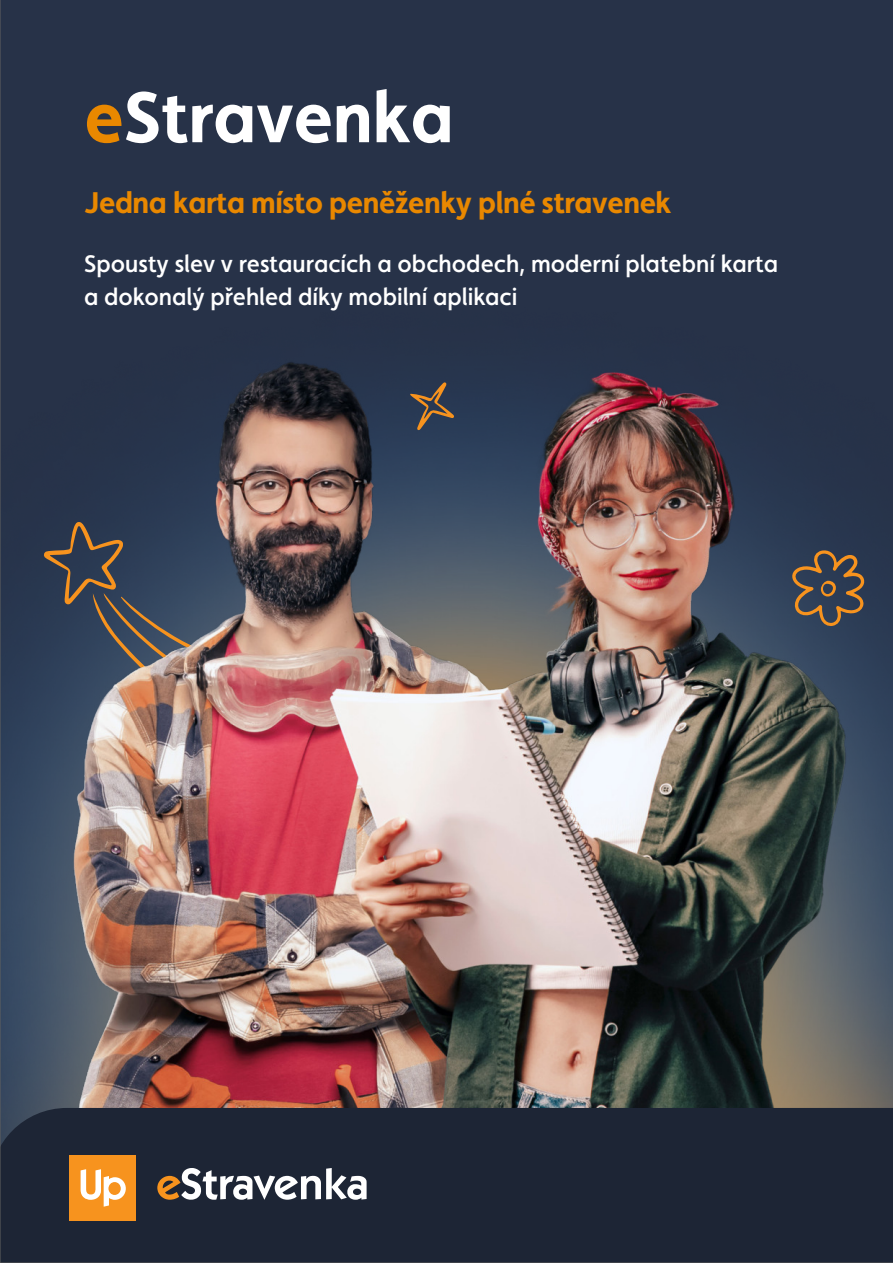
<style>
.page{position:relative;width:893px;height:1263px;background:#273248}
.page>*{position:absolute;margin:0;border:0;box-sizing:border-box;transform-origin:0 0}
.t1{font:700 71.85px "Faricy New";color:#fff}
.t2{font:700 30px "Faricy New";letter-spacing:-.01em;color:#e98800}
.t3{font:500 24px/33px "Faricy New";color:#fff}
.s1{color:#e98800}
</style>
<div class="page">
<img style="left:0;top:284px;width:893px;height:824px">
<img style="left:24px;top:312px;width:850px;height:796px">
<div style="left:0;top:1108px;width:893px;height:155px;background:#1d2535"></div>
<div style="left:69px;top:1155px;width:67px;height:65px;background:#f7931e"></div>
<svg style="left:81px;top:1169px;width:45px;height:38px"></svg>
<svg style="left:157px;top:1168px;width:209px;height:32px"></svg>
<svg style="left:410px;top:382px;width:45px;height:48px"></svg>
<svg style="left:792px;top:550px;width:72px;height:76px"></svg>
<h1 class="t1" style="left:85px;top:77px;width:371px"><span class="s1">e</span>Stravenka</h1>
<p class="t2" style="left:85px;top:186px;width:588px">Jedna karta místo peněženky plné stravenek</p>
<p class="t3" style="left:84px;top:249px;width:696px">Spousty slev v restauracích a obchodech, moderní platební karta a dokonalý přehled díky mobilní aplikaci</p>
</div>
